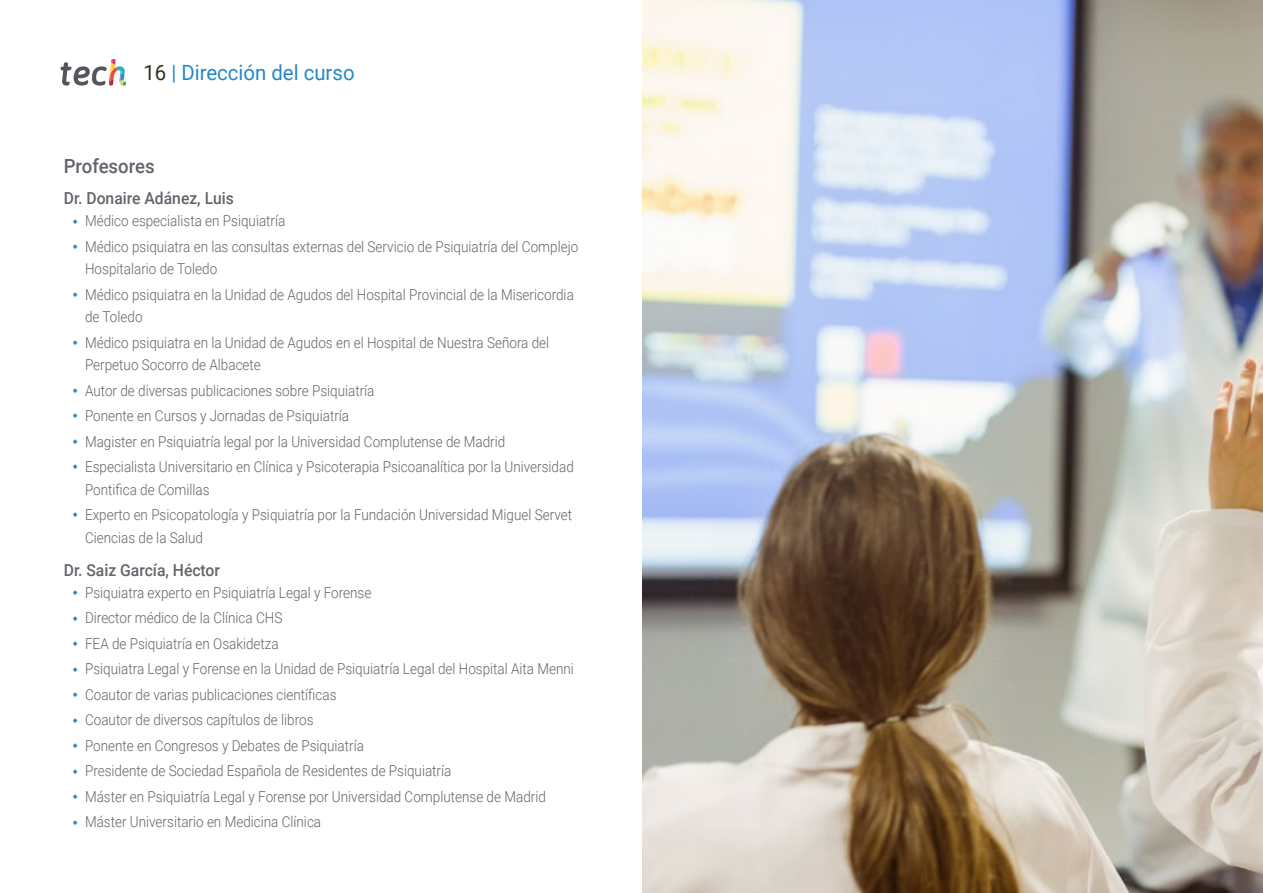
<style>
.page{position:relative;width:1263px;height:893px;background:#fff}
.page>*{position:absolute;margin:0;border:0;box-sizing:border-box;transform-origin:0 0}
.t1{font:21px "Roboto";color:#2488c9}
.t2{font:500 19.5px "Roboto";color:#61646a;scale:.95 1}
.t3{font:500 16.5px "Roboto";color:#61646a;scale:.95 1}
.t4{font:300 15px/25.5px "Roboto";color:#61646a;scale:.9 1}
.s1{color:#312e20}
</style>
<div class="page">
<img style="left:642px;top:0;width:621px;height:893px">
<svg style="left:61px;top:59px;width:65px;height:27px"></svg>
<h1 class="t1" style="left:144px;top:57px;width:213px"><span class="s1">16</span> | Dirección del curso</h1>
<h2 class="t2" style="left:64px;top:152px;width:97px">Profesores</h2>
<p class="t3" style="left:64px;top:186px;width:180px">Dr. Donaire Adánez, Luis</p>
<p class="t4" style="left:85px;top:208px;width:550px">Médico especialista en Psiquiatría<br>Médico psiquiatra en las consultas externas del Servicio de Psiquiatría del Complejo</p>
<p class="t4" style="left:85px;top:256px;width:545px">Hospitalario de Toledo<br>Médico psiquiatra en la Unidad de Agudos del Hospital Provincial de la Misericordia</p>
<p class="t4" style="left:85px;top:304px;width:517px">de Toledo<br>Médico psiquiatra en la Unidad de Agudos en el Hospital de Nuestra Señora del</p>
<p class="t4" style="left:85px;top:352px;width:545px">Perpetuo Socorro de Albacete<br>Autor de diversas publicaciones sobre Psiquiatría<br>Ponente en Cursos y Jornadas de Psiquiatría<br>Magister en Psiquiatría legal por la Universidad Complutense de Madrid Especialista Universitario en Clínica y Psicoterapia Psicoanalítica por la Universidad</p>
<p class="t4" style="left:85px;top:476px;width:543px">Pontifica de Comillas<br>Experto en Psicopatología y Psiquiatría por la Fundación Universidad Miguel Servet</p>
<p class="t4" style="left:85px;top:524px;width:133px">Ciencias de la Salud</p>
<p class="t3" style="left:64px;top:558px;width:166px">Dr. Saiz García, Héctor</p>
<p class="t4" style="left:85px;top:579px;width:545px">Psiquiatra experto en Psiquiatría Legal y Forense<br>Director médico de la Clínica CHS<br>FEA de Psiquiatría en Osakidetza<br>Psiquiatra Legal y Forense en la Unidad de Psiquiatría Legal del Hospital Aita Menni Coautor de varias publicaciones científicas<br>Coautor de diversos capítulos de libros<br>Ponente en Congresos y Debates de Psiquiatría<br>Presidente de Sociedad Española de Residentes de Psiquiatría<br>Máster en Psiquiatría Legal y Forense por Universidad Complutense de Madrid Máster Universitario en Medicina Clínica</p>
</div>
